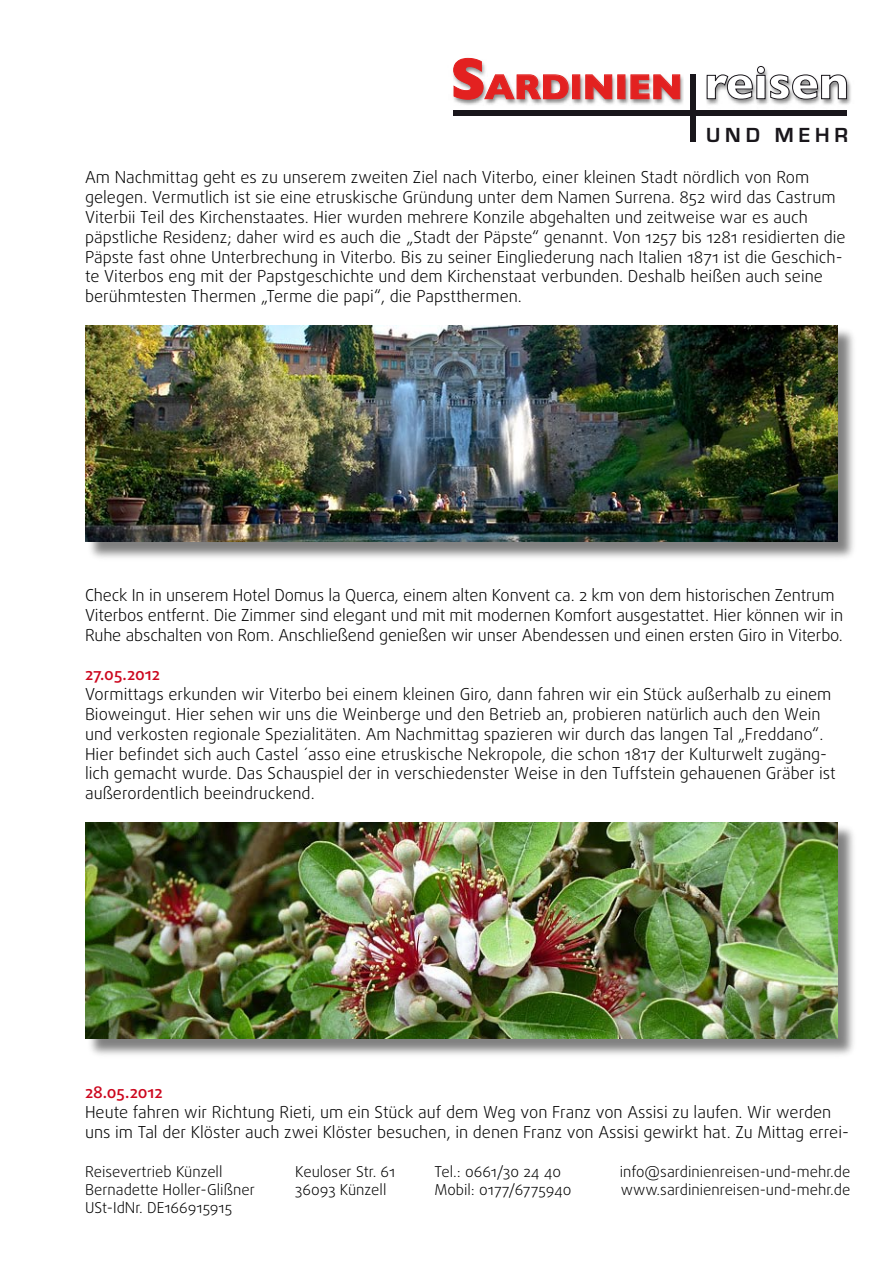
<style>
.page{position:relative;width:893px;height:1263px;background:#fff}
.page>*{position:absolute;margin:0;border:0;box-sizing:border-box;transform-origin:0 0}
.t1{font:700 35.25px "Gill Sans";color:#e32120}
.t2{font:700 21.15px "Eurostile";letter-spacing:.23em;color:#19161b}
.t3{font:300 16.5px/19.8px "Daxline";color:#000}
.t4{font:500 16.5px "Daxline";color:#cc071e}
.t5{font:300 15px/18px "Daxline";color:#000}
.s1{font-size:58.8px}
.s2{font-size:47.1px;color:#fff}
</style>
<div class="page">
<img style="left:706px;top:79px;width:145px;height:37px">
<svg style="left:706px;top:66px;width:141px;height:34px"></svg>
<img style="left:453px;top:57px;width:253px;height:59px">
<svg style="left:453px;top:58px;width:116px;height:42px"></svg>
<div style="left:572px;top:75px;width:8px;height:24px;border:1px solid #e32120"></div>
<svg style="left:585px;top:74px;width:27px;height:25px"></svg>
<div style="left:617px;top:75px;width:8px;height:24px;border:1px solid #e32120"></div>
<svg style="left:630px;top:74px;width:50px;height:25px"></svg>
<div style="left:453px;top:110px;width:394px;height:5px;background:#19161b"></div>
<div style="left:690px;top:75px;width:6px;height:67px;background:#19161b"></div>
<div style="left:87px;top:327px;width:771px;height:235px;background:#000;opacity:.5"></div>
<img style="left:85px;top:325px;width:753px;height:217px">
<div style="left:87px;top:824px;width:771px;height:235px;background:#000;opacity:.5"></div>
<img style="left:85px;top:822px;width:753px;height:217px">
<h1 class="t1" style="left:450px;top:66px;width:400px"><span class="s1">S</span>ARDINIEN <span class="s2">reisen</span></h1>
<p class="t2" style="left:706px;top:124px;width:143px">UND MEHR</p>
<p class="t3" style="left:85px;top:167px;width:762px">Am Nachmittag geht es zu unserem zweiten Ziel nach Viterbo, einer kleinen Stadt nördlich von Rom gelegen. Vermutlich ist sie eine etruskische Gründung unter dem Namen Surrena. 852 wird das Castrum Viterbii Teil des Kirchenstaates. Hier wurden mehrere Konzile abgehalten und zeitweise war es auch päpstliche Residenz; daher wird es auch die „Stadt der Päpste“ genannt. Von 1257 bis 1281 residierten die Päpste fast ohne Unterbrechung in Viterbo. Bis zu seiner Eingliederung nach Italien 1871 ist die Geschich&shy;te Viterbos eng mit der Papstgeschichte und dem Kirchenstaat verbunden. Deshalb heißen auch seine berühmtesten Thermen „Terme die papi“, die Papstthermen.</p>
<p class="t3" style="left:85px;top:585px;width:760px">Check In in unserem Hotel Domus la Querca, einem alten Konvent ca. 2 km von dem historischen Zentrum<br>Viterbos entfernt. Die Zimmer sind elegant und mit mit modernen Komfort ausgestattet. Hier können wir in<br>Ruhe abschalten von Rom. Anschließend genießen wir unser Abendessen und einen ersten Giro in Viterbo.</p>
<p class="t4" style="left:85px;top:664px;width:77px">27.05.2012</p>
<p class="t3" style="left:85px;top:684px;width:752px">Vormittags erkunden wir Viterbo bei einem kleinen Giro, dann fahren wir ein Stück außerhalb zu einem Bioweingut. Hier sehen wir uns die Weinberge und den Betrieb an, probieren natürlich auch den Wein und verkosten regionale Spezialitäten. Am Nachmittag spazieren wir durch das langen Tal „Freddano“.<br>Hier befindet sich auch Castel ´asso eine etruskische Nekropole, die schon 1817 der Kulturwelt zugäng&shy;lich gemacht wurde. Das Schauspiel der in verschiedenster Weise in den Tuffstein gehauenen Gräber ist außerordentlich beeindruckend.</p>
<p class="t4" style="left:85px;top:1082px;width:79px">28.05.2012</p>
<p class="t3" style="left:85px;top:1102px;width:765px">Heute fahren wir Richtung Rieti, um ein Stück auf dem Weg von Franz von Assisi zu laufen. Wir werden uns im Tal der Klöster auch zwei Klöster besuchen, in denen Franz von Assisi gewirkt hat. Zu Mittag errei-</p>
<p class="t5" style="left:85px;top:1163px;width:171px">Reisevertrieb Künzell<br>Bernadette Holler-Glißner<br>USt-IdNr. DE166915915</p>
<p class="t5" style="left:295px;top:1163px;width:101px">Keuloser Str. 61<br>36093 Künzell</p>
<p class="t5" style="left:434px;top:1163px;width:139px">Tel.: 0661/30 24 40<br>Mobil: 0177/6775940</p>
<p class="t5" style="left:620px;top:1163px;width:232px">info@sardinienreisen-und-mehr.de www.sardinienreisen-und-mehr.de</p>
</div>
